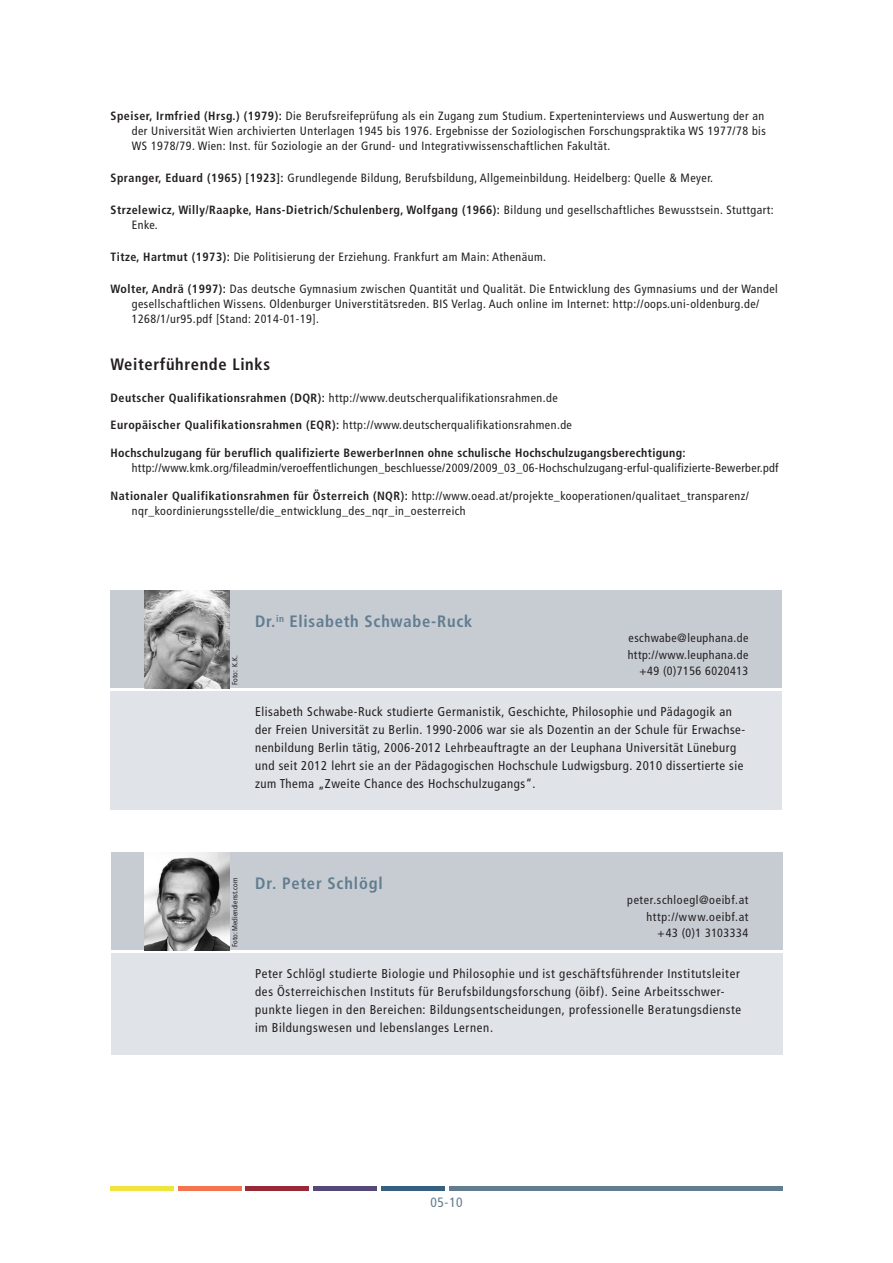
<style>
.page{position:relative;width:893px;height:1263px;background:#fff}
.page>*{position:absolute;margin:0;border:0;box-sizing:border-box;transform-origin:0 0}
.t1{font:700 condensed 16.5px "Frutiger LT Std";letter-spacing:.045em;color:#617d8f}
.t2{font:700 condensed 16.5px "Frutiger LT Std";letter-spacing:.04em;color:#231f20}
.t3{font:condensed 13.5px "Frutiger LT Std";color:#617d8f}
.t4{font:condensed 12.75px/18px "Frutiger LT Std";letter-spacing:.04em;color:#231f20}
.t5{font:condensed 12px/15px "Frutiger LT Std";letter-spacing:.04em;color:#231f20}
.t6{font:700 condensed 12px/15px "Frutiger LT Std";letter-spacing:.025em;color:#231f20}
.t7{font:condensed 7.5px "Frutiger LT Std";letter-spacing:.005em;color:#231f20}
.s1{font-weight:700}
.s2{font-weight:400}
</style>
<div class="page">
<div style="left:111px;top:1186px;width:63px;height:5px;background:#f0e53d"></div>
<div style="left:178px;top:1186px;width:64px;height:5px;background:#f3744f"></div>
<div style="left:246px;top:1186px;width:63px;height:5px;background:#972a36"></div>
<div style="left:313px;top:1186px;width:64px;height:5px;background:#544979"></div>
<div style="left:381px;top:1186px;width:63px;height:5px;background:#366080"></div>
<div style="left:449px;top:1186px;width:333px;height:5px;background:#617d8f"></div>
<div style="left:111px;top:590px;width:671px;height:98px;background:#c7ccd3"></div>
<div style="left:111px;top:691px;width:671px;height:119px;background:#e0e4e8"></div>
<img style="left:145px;top:590px;width:85px;height:98px">
<div style="left:111px;top:852px;width:671px;height:98px;background:#c7ccd3"></div>
<div style="left:111px;top:953px;width:671px;height:101px;background:#e0e4e8"></div>
<img style="left:145px;top:852px;width:85px;height:98px">
<p class="t5" style="left:132px;top:108px;width:636px;text-indent:-21px"><span class="s1">Speiser, Irmfried (Hrsg.) (1979):</span> Die Berufsreifeprüfung als ein Zugang zum Studium. Experteninterviews und Auswertung der an der Universität Wien archivierten Unterlagen 1945 bis 1976. Ergebnisse der Soziologischen Forschungspraktika WS 1977/78 bis<br>WS 1978/79. Wien: Inst. für Soziologie an der Grund- und Integrativwissenschaftlichen Fakultät.</p>
<p class="t5" style="left:111px;top:170px;width:604px"><span class="s1">Spranger, Eduard (1965) [1923]:</span> Grundlegende Bildung, Berufsbildung, Allgemeinbildung. Heidelberg: Quelle &amp; Meyer.</p>
<p class="t6" style="left:132px;top:202px;width:643px;text-indent:-21px">Strzelewicz, Willy/Raapke, Hans-Dietrich/Schulenberg, Wolfgang (1966): <span class="s2">Bildung und gesellschaftliches Bewusstsein. Stuttgart:<br>Enke.</span></p>
<p class="t5" style="left:111px;top:249px;width:437px"><span class="s1">Titze, Hartmut (1973):</span> Die Politisierung der Erziehung. Frankfurt am Main: Athenäum.</p>
<p class="t5" style="left:132px;top:281px;width:648px;text-indent:-21px"><span class="s1">Wolter, Andrä (1997):</span> Das deutsche Gymnasium zwischen Quantität und Qualität. Die Entwicklung des Gymnasiums und der Wandel gesellschaftlichen Wissens. Oldenburger Universtitätsreden. BIS Verlag. Auch online im Internet: http://oops.uni-oldenburg.de/<br>1268/1/ur95.pdf [Stand: 2014-01-19].</p>
<h1 class="t2" style="left:111px;top:354px;width:161px">Weiterführende Links</h1>
<p class="t5" style="left:111px;top:390px;width:449px"><span class="s1">Deutscher Qualifikationsrahmen (DQR):</span> http://www.deutscherqualifikationsrahmen.de</p>
<p class="t5" style="left:111px;top:418px;width:463px"><span class="s1">Europäischer Qualifikationsrahmen (EQR):</span> http://www.deutscherqualifikationsrahmen.de</p>
<p class="t6" style="left:111px;top:445px;width:576px">Hochschulzugang für beruflich qualifizierte BewerberInnen ohne schulische Hochschulzugangsberechtigung:</p>
<p class="t5" style="left:132px;top:461px;width:648px">http://www.kmk.org/fileadmin/veroeffentlichungen_beschluesse/2009/2009_03_06-Hochschulzugang-erful-qualifizierte-Bewerber.pdf</p>
<p class="t5" style="left:132px;top:488px;width:619px;text-indent:-21px"><span class="s1">Nationaler Qualifikationsrahmen für Österreich (NQR):</span> http://www.oead.at/projekte_kooperationen/qualitaet_transparenz/ nqr_koordinierungsstelle/die_entwicklung_des_nqr_in_oesterreich</p>
<p class="t7" style="left:230px;top:685px;width:31px;rotate:-90deg">Foto: K.K.</p>
<h1 class="t1" style="left:255px;top:612px;width:219px">Dr.<sup>in</sup> Elisabeth Schwabe-Ruck</h1>
<p class="t5" style="left:628px;top:630px;width:122px;line-height:16.5px;text-align:right">eschwabe@leuphana.de http://www.leuphana.de +49 (0)7156 6020413</p>
<p class="t4" style="left:255px;top:702px;width:492px">Elisabeth Schwabe-Ruck studierte Germanistik, Geschichte, Philosophie und Pädagogik an der Freien Universität zu Berlin. 1990-2006 war sie als Dozentin an der Schule für Erwachse&shy;nenbildung Berlin tätig, 2006-2012 Lehrbeauftragte an der Leuphana Universität Lüneburg und seit 2012 lehrt sie an der Pädagogischen Hochschule Ludwigsburg. 2010 dissertierte sie zum Thema „Zweite Chance des Hochschulzugangs“.</p>
<p class="t7" style="left:230px;top:947px;width:70px;rotate:-90deg">Foto: Mediendienst.com</p>
<h1 class="t1" style="left:255px;top:874px;width:129px">Dr. Peter Schlögl</h1>
<p class="t5" style="left:627px;top:892px;width:123px;line-height:16.5px;text-align:right">peter.schloegl@oeibf.at http://www.oeibf.at +43 (0)1 3103334</p>
<p class="t4" style="left:255px;top:964px;width:488px">Peter Schlögl studierte Biologie und Philosophie und ist geschäftsführender Institutsleiter des Österreichischen Instituts für Berufsbildungsforschung (öibf). Seine Arbeitsschwer&shy;punkte liegen in den Bereichen: Bildungsentscheidungen, professionelle Beratungsdienste im Bildungswesen und lebenslanges Lernen.</p>
<p class="t3" style="left:430px;top:1195px;width:34px">05-10</p>
</div>
